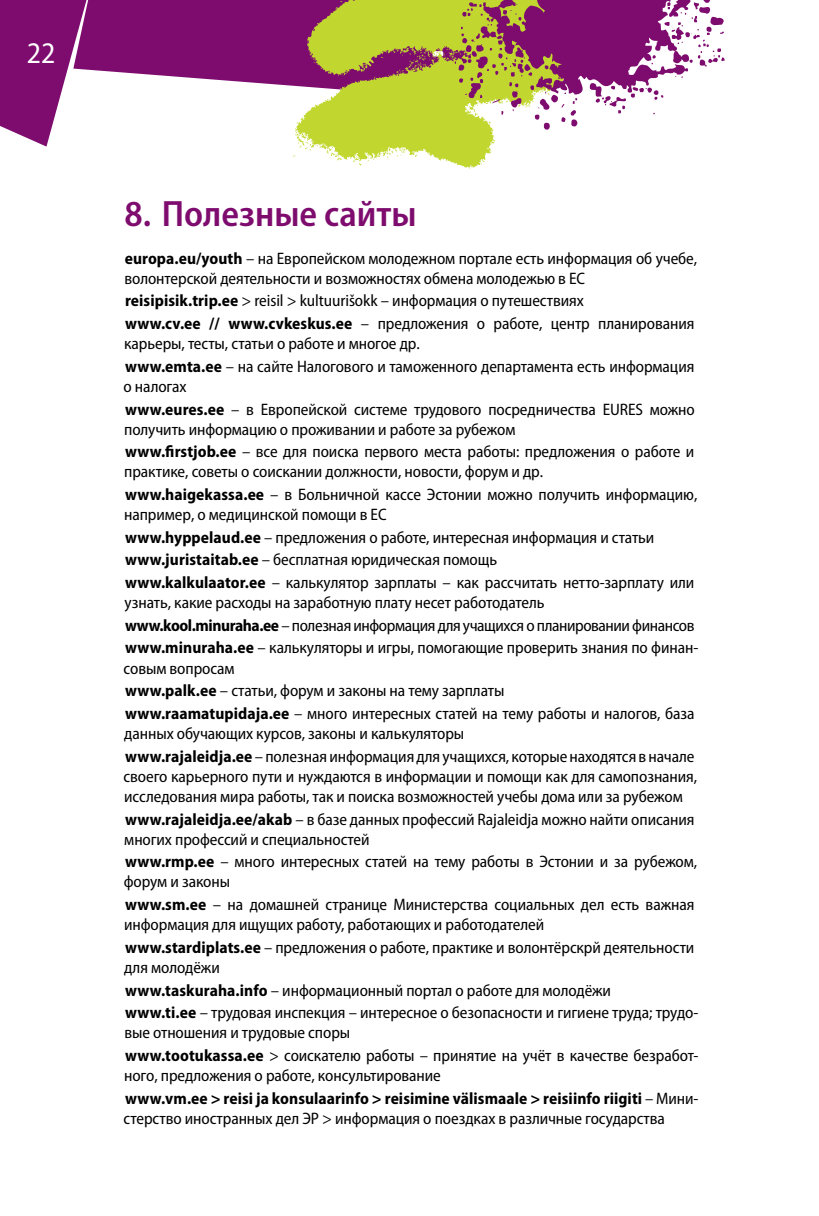
<style>
.page{position:relative;width:819px;height:1216px;background:#fff}
.page>*{position:absolute;margin:0;border:0;box-sizing:border-box;transform-origin:0 0}
.t1{font:600 semi-condensed 36.75px "Myriad Pro";color:#7e0c6e}
.t2{font:semi-condensed 30.1px "Myriad Pro";color:#fff}
.t3{font:semi-condensed 16.62px/22.6px "Myriad Pro";letter-spacing:-.005em;color:#000}
.t4{font:700 semi-condensed 16.62px/22.6px "Myriad Pro";letter-spacing:.005em;color:#000}
.s1{font-weight:700}
.s2{font-weight:400}
</style>
<div class="page">
<svg style="left:0;top:0;width:293px;height:147px;fill:#7e0c6e"></svg>
<svg style="left:293px;top:0;width:202px;height:169px;background:#bfbb5a"></svg>
<svg style="left:436px;top:0;width:289px;height:130px"></svg>
<h2 class="t2" style="left:27px;top:36px;width:30px">22</h2>
<h1 class="t1" style="left:124px;top:193px;width:293px">8. Полезные сайты</h1>
<p class="t3" style="left:124px;top:248px;width:574px;line-height:20.1px"><span class="s1">europa.eu/youth</span> – на Европейском молодежном портале есть информация об учебе, волонтерской деятельности и возможностях обмена молодежью в ЕС</p>
<p class="t3" style="left:125px;top:290px;width:570px"><span class="s1">reisipisik.trip.ee</span> &gt; reisil &gt; kultuurišokk – информация о путешествиях<br><span class="s1">www.cv.ee // www.cvkeskus.ee</span> – предложения о работе, центр планирования</p>
<p class="t3" style="left:124px;top:332px;width:571px">карьеры, тесты, статьи о работе и многое др.<br><span class="s1">www.emta.ee</span> – на сайте Налогового и таможенного департамента есть информация</p>
<p class="t3" style="left:124px;top:375px;width:572px">о налогах<br><span class="s1">www.eures.ee</span> – в Европейской системе трудового посредничества EURES можно</p>
<p class="t3" style="left:124px;top:418px;width:571px">получить информацию о проживании и работе за рубежом<br><span class="s1">www.firstjob.ee</span> – все для поиска первого места работы: предложения о работе и</p>
<p class="t3" style="left:124px;top:461px;width:574px">практике, советы о соискании должности, новости, форум и др.<br><span class="s1">www.haigekassa.ee</span> – в Больничной кассе Эстонии можно получить информацию,</p>
<p class="t3" style="left:124px;top:503px;width:571px">например, о медицинской помощи в ЕС<br><span class="s1">www.hyppelaud.ee</span> – предложения о работе, интересная информация и статьи <span class="s1">www.juristaitab.ee</span> – бесплатная юридическая помощь<br><span class="s1">www.kalkulaator.ee</span> – калькулятор зарплаты – как рассчитать нетто-зарплату или</p>
<p class="t3" style="left:124px;top:591px;width:575px">узнать, какие расходы на заработную плату несет работодатель <span class="s1">www.kool.minuraha.ee</span> – полезная информация для учащихся о планировании финансов <span class="s1">www.minuraha.ee</span> – калькуляторы и игры, помогающие проверить знания по финан-</p>
<p class="t3" style="left:124px;top:657px;width:572px">совым вопросам<br><span class="s1">www.palk.ee</span> – статьи, форум и законы на тему зарплаты<br><span class="s1">www.raamatupidaja.ee</span> – много интересных статей на тему работы и налогов, база</p>
<p class="t3" style="left:124px;top:722px;width:571px">данных обучающих курсов, законы и калькуляторы<br><span class="s1">www.rajaleidja.ee</span> – полезная информация для учащихся, которые находятся в начале</p>
<p class="t3" style="left:124px;top:766px;width:575px;line-height:20.1px">своего карьерного пути и нуждаются в информации и помощи как для самопознания, исследования мира работы, так и поиска возможностей учебы дома или за рубежом</p>
<p class="t3" style="left:124px;top:809px;width:571px;line-height:20.1px"><span class="s1">www.rajaleidja.ee/akab</span> – в базе данных профессий Rajaleidja можно найти описания многих профессий и специальностей</p>
<p class="t3" style="left:124px;top:852px;width:575px;line-height:20.1px"><span class="s1">www.rmp.ee</span> – много интересных статей на тему работы в Эстонии и за рубежом, форум и законы</p>
<p class="t3" style="left:124px;top:894px;width:571px;line-height:20.1px"><span class="s1">www.sm.ee</span> – на домашней странице Министерства социальных дел есть важная информация для ищущих работу, работающих и работодателей</p>
<p class="t3" style="left:124px;top:937px;width:571px;line-height:20.1px"><span class="s1">www.stardiplats.ee</span> – предложения о работе, практике и волонтёрскрй деятельности для молодёжи</p>
<p class="t3" style="left:125px;top:979px;width:574px"><span class="s1">www.taskuraha.info</span> – информационный портал о работе для молодёжи<br><span class="s1">www.ti.ee</span> – трудовая инспекция – интересное о безопасности и гигиене труда; трудо-</p>
<p class="t3" style="left:124px;top:1021px;width:575px">вые отношения и трудовые споры<br><span class="s1">www.tootukassa.ee</span> &gt; соискателю работы – принятие на учёт в качестве безработ-</p>
<p class="t4" style="left:124px;top:1064px;width:575px"><span class="s2">ного, предложения о работе, консультирование<br></span>www.vm.ee &gt; reisi ja konsulaarinfo &gt; reisimine välismaale &gt; reisiinfo riigiti <span class="s2">– Мини-</span></p>
<p class="t3" style="left:124px;top:1107px;width:543px">стерство иностранных дел ЭР &gt; информация о поездках в различные государства</p>
</div>
